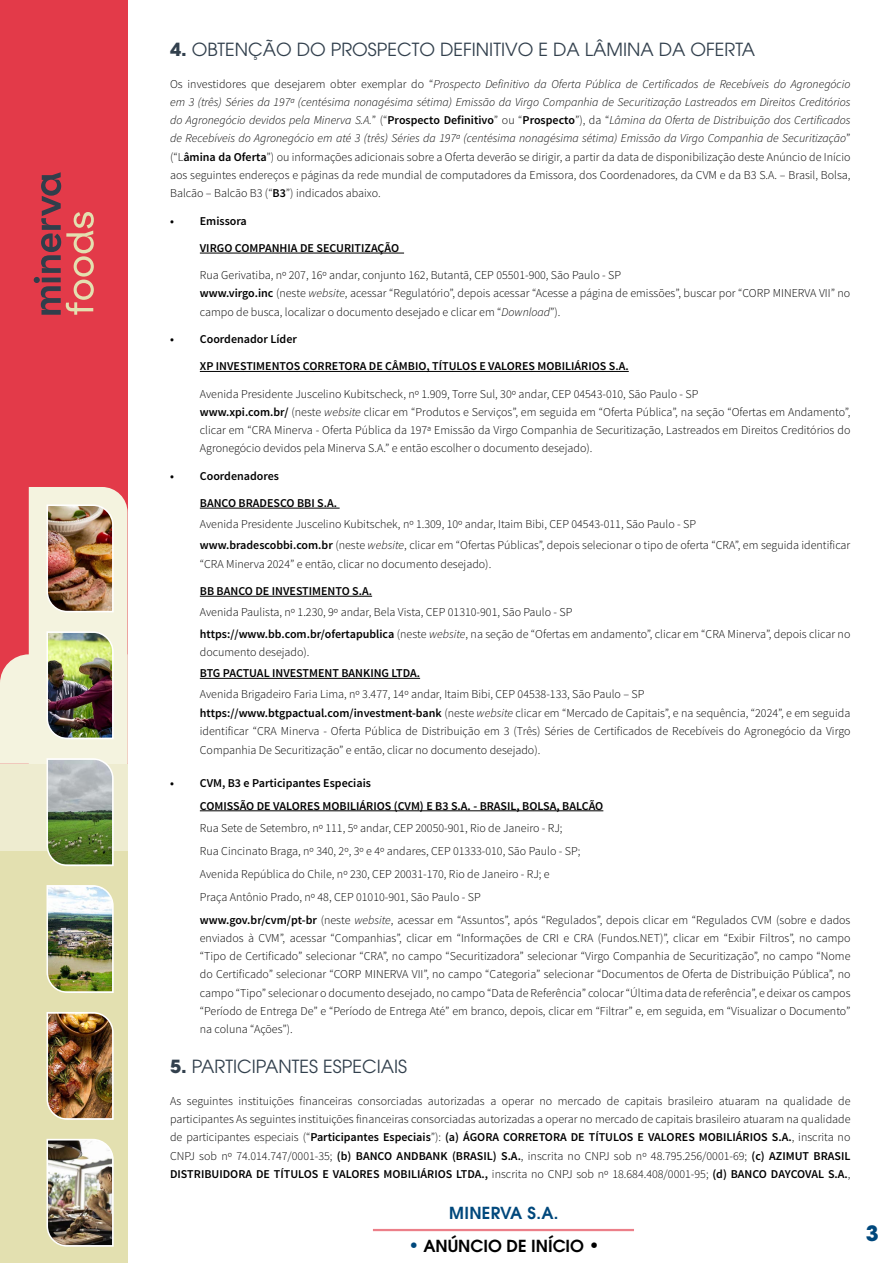
<style>
.page{position:relative;width:893px;height:1263px;background:#fff}
.page>*{position:absolute;margin:0;border:0;box-sizing:border-box;transform-origin:0 0}
.t1{font:700 21px "ITC Avant Garde Pro";color:#00487c}
.TITULO_ITENS{font:18px "ITC Avant Garde Pro";color:#32404d}
.t2{font:600 16.5px "ITC Avant Garde Pro";color:#000}
.t3{font:600 16.5px "ITC Avant Garde Pro";letter-spacing:.02em;color:#00487c}
.t4{font:300 12px/18.3px "Source Sans Pro";color:#000;text-align:justify}
.t5{font:italic 300 12px/18.3px "Source Sans Pro";color:#000;text-align:justify}
.t6{font:600 12px "Source Sans Pro";color:#000}
.s1{font-weight:700}
.s2{font-style:normal}
.s3{font-weight:600;font-style:normal}
.s4{font-weight:600}
.s5{font-style:italic}
.s6{font-size:18px;color:#00487c}
.s7{font-size:18px}
</style>
<div class="page">
<div style="left:0;top:0;width:128px;height:1263px;background:#e33a49"></div>
<div style="left:0;top:778px;width:128px;height:485px;background:#e3e0b0"></div>
<svg style="left:34px;top:172px;width:60px;height:143px"></svg>
<img style="left:0;top:487px;width:128px;height:380px">
<img style="left:46px;top:885px;width:68px;height:108px">
<img style="left:46px;top:1012px;width:68px;height:108px">
<img style="left:46px;top:1138px;width:68px;height:109px">
<hr style="left:373px;top:1229px;width:261px;height:2px;background:#e33a49">
<hr style="left:200px;top:253px;width:204px;height:1px;background:#000">
<hr style="left:200px;top:371px;width:429px;height:1px;background:#000">
<hr style="left:200px;top:508px;width:140px;height:1px;background:#000">
<hr style="left:200px;top:596px;width:172px;height:1px;background:#000">
<hr style="left:200px;top:678px;width:220px;height:1px;background:#000">
<hr style="left:200px;top:810px;width:403px;height:1px;background:#000">
<p class="TITULO_ITENS" style="left:170px;top:38px;width:586px"><span class="s1">4.</span> OBTENÇÃO DO PROSPECTO DEFINITIVO E DA LÂMINA DA OFERTA</p>
<p class="t5" style="left:170px;top:75px;width:682px"><span class="s2">Os investidores que desejarem obter exemplar do “</span>Prospecto Definitivo da Oferta Pública de Certificados de Recebíveis do Agronegócio em 3 (três) Séries da 197ª (centésima nonagésima sétima) Emissão da Virgo Companhia de Securitização Lastreados em Direitos Creditórios do Agronegócio devidos pela Minerva S.A.<span class="s2">” (“</span><span class="s3">Prospecto Definitivo</span><span class="s2">” ou “</span><span class="s3">Prospecto</span><span class="s2">”), da “</span>Lâmina da Oferta de Distribuição dos Certificados de Recebíveis do Agronegócio em até 3 (três) Séries da 197ª (centésima nonagésima sétima) Emissão da Virgo Companhia de Securitização<span class="s2">” (“L</span><span class="s3">âmina da Oferta</span><span class="s2">”) ou informações adicionais sobre a Oferta deverão se dirigir, a partir da data de disponibilização deste Anúncio de Início aos seguintes endereços e páginas da rede mundial de computadores da Emissora, dos Coordenadores, da CVM e da B3 S.A. – Brasil, Bolsa, Balcão – Balcão B3 (“</span><span class="s3">B3</span><span class="s2">”) indicados abaixo.</span></p>
<p class="t6" style="left:170px;top:213px;width:78px">• Emissora</p>
<p class="t6" style="left:200px;top:240px;width:201px">VIRGO COMPANHIA DE SECURITIZAÇÃO</p>
<p class="t4" style="left:200px;top:266px;width:423px">Rua Gerivatiba, nº 207, 16º andar, conjunto 162, Butantã, CEP 05501-900, São Paulo - SP</p>
<p class="t4" style="left:200px;top:284px;width:652px"><span class="s4">www.virgo.inc</span> (neste <span class="s5">website</span>, acessar “Regulatório”, depois acessar “Acesse a página de emissões”, buscar por “CORP MINERVA VII” no campo de busca, localizar o documento desejado e clicar em “<span class="s5">Download</span>”).</p>
<p class="t6" style="left:170px;top:331px;width:128px">• Coordenador Líder</p>
<p class="t6" style="left:200px;top:359px;width:430px">XP INVESTIMENTOS CORRETORA DE CÂMBIO, TÍTULOS E VALORES MOBILIÁRIOS S.A.</p>
<p class="t4" style="left:200px;top:384px;width:500px">Avenida Presidente Juscelino Kubitscheck, nº 1.909, Torre Sul, 30º andar, CEP 04543-010, São Paulo - SP</p>
<p class="t4" style="left:200px;top:403px;width:652px"><span class="s4">www.xpi.com.br/</span> (neste <span class="s5">website</span> clicar em “Produtos e Serviços”, em seguida em “Oferta Pública”, na seção “Ofertas em Andamento”, clicar em “CRA Minerva - Oferta Pública da 197ª Emissão da Virgo Companhia de Securitização, Lastreados em Direitos Creditórios do Agronegócio devidos pela Minerva S.A.” e então escolher o documento desejado).</p>
<p class="t6" style="left:170px;top:468px;width:111px">• Coordenadores</p>
<p class="t6" style="left:200px;top:495px;width:139px">BANCO BRADESCO BBI S.A.</p>
<p class="t4" style="left:200px;top:515px;width:498px">Avenida Presidente Juscelino Kubitschek, nº 1.309, 10º andar, Itaim Bibi, CEP 04543-011, São Paulo - SP</p>
<p class="t4" style="left:200px;top:536px;width:652px"><span class="s4">www.bradescobbi.com.br</span> (neste <span class="s5">website</span>, clicar em “Ofertas Públicas”, depois selecionar o tipo de oferta “CRA”, em seguida identificar “CRA Minerva 2024” e então, clicar no documento desejado).</p>
<p class="t6" style="left:200px;top:583px;width:174px">BB BANCO DE INVESTIMENTO S.A.</p>
<p class="t4" style="left:200px;top:603px;width:374px">Avenida Paulista, nº 1.230, 9º andar, Bela Vista, CEP 01310-901, São Paulo - SP</p>
<p class="t4" style="left:200px;top:624px;width:652px"><span class="s4">https://www.bb.com.br/ofertapublica</span> (neste <span class="s5">website</span>, na seção de “Ofertas em andamento”, clicar em “CRA Minerva”, depois clicar no documento desejado).</p>
<p class="t6" style="left:200px;top:665px;width:222px">BTG PACTUAL INVESTMENT BANKING LTDA.</p>
<p class="t4" style="left:200px;top:685px;width:446px">Avenida Brigadeiro Faria Lima, nº 3.477, 14º andar, Itaim Bibi, CEP 04538-133, São Paulo – SP</p>
<p class="t4" style="left:200px;top:704px;width:652px"><span class="s4">https://www.btgpactual.com/investment-bank</span> (neste <span class="s5">website</span> clicar em “Mercado de Capitais”, e na sequência, “2024”, e em seguida identificar “CRA Minerva - Oferta Pública de Distribuição em 3 (Três) Séries de Certificados de Recebíveis do Agronegócio da Virgo Companhia De Securitização” e então, clicar no documento desejado).</p>
<p class="t6" style="left:170px;top:775px;width:202px">• CVM, B3 e Participantes Especiais</p>
<p class="t6" style="left:200px;top:798px;width:405px">COMISSÃO DE VALORES MOBILIÁRIOS (CVM) E B3 S.A. - BRASIL, BOLSA, BALCÃO</p>
<p class="t4" style="left:200px;top:819px;width:364px">Rua Sete de Setembro, nº 111, 5º andar, CEP 20050-901, Rio de Janeiro - RJ;</p>
<p class="t4" style="left:200px;top:842px;width:382px">Rua Cincinato Braga, nº 340, 2º, 3º e 4º andares, CEP 01333-010, São Paulo - SP;</p>
<p class="t4" style="left:200px;top:865px;width:351px">Avenida República do Chile, nº 230, CEP 20031-170, Rio de Janeiro - RJ; e</p>
<p class="t4" style="left:200px;top:888px;width:282px">Praça Antônio Prado, nº 48, CEP 01010-901, São Paulo - SP</p>
<p class="t4" style="left:200px;top:910px;width:652px"><span class="s4">www.gov.br/cvm/pt-br</span> (neste <span class="s5">website</span>, acessar em “Assuntos”, após “Regulados”, depois clicar em “Regulados CVM (sobre e dados enviados à CVM”, acessar “Companhias”, clicar em “Informações de CRI e CRA (Fundos.NET)”, clicar em “Exibir Filtros”, no campo “Tipo de Certificado” selecionar “CRA”, no campo “Securitizadora” selecionar “Virgo Companhia de Securitização”, no campo “Nome do Certificado” selecionar “CORP MINERVA VII”, no campo “Categoria” selecionar “Documentos de Oferta de Distribuição Pública”, no campo “Tipo” selecionar o documento desejado, no campo “Data de Referência” colocar “Última data de referência”, e deixar os campos “Período de Entrega De” e “Período de Entrega Até” em branco, depois, clicar em “Filtrar” e, em seguida, em “Visualizar o Documento” na coluna “Ações”).</p>
<p class="TITULO_ITENS" style="left:170px;top:1055px;width:239px"><span class="s1">5.</span> PARTICIPANTES ESPECIAIS</p>
<p class="t4" style="left:170px;top:1092px;width:682px">As seguintes instituições financeiras consorciadas autorizadas a operar no mercado de capitais brasileiro atuaram na qualidade de participantes As seguintes instituições financeiras consorciadas autorizadas a operar no mercado de capitais brasileiro atuaram na qualidade de participantes especiais (“<span class="s4">Participantes Especiais</span>”): <span class="s4">(a) ÁGORA CORRETORA DE TÍTULOS E VALORES MOBILIÁRIOS S.A.</span>, inscrita no CNPJ sob nº 74.014.747/0001-35; <span class="s4">(b) BANCO ANDBANK (BRASIL) S.A.</span>, inscrita no CNPJ sob nº 48.795.256/0001-69; <span class="s4">(c) AZIMUT BRASIL DISTRIBUIDORA DE TÍTULOS E VALORES MOBILIÁRIOS LTDA.,</span> inscrita no CNPJ sob nº 18.684.408/0001-95; <span class="s4">(d) BANCO DAYCOVAL S.A.</span>,</p>
<h3 class="t3" style="left:449px;top:1202px;width:111px">MINERVA S.A.</h3>
<h3 class="t2" style="left:408px;top:1235px;width:193px"><span class="s6">•</span> ANÚNCIO DE INÍCIO <span class="s7">•</span></h3>
<h1 class="t1" style="left:866px;top:1219px;width:14px">3</h1>
</div>
